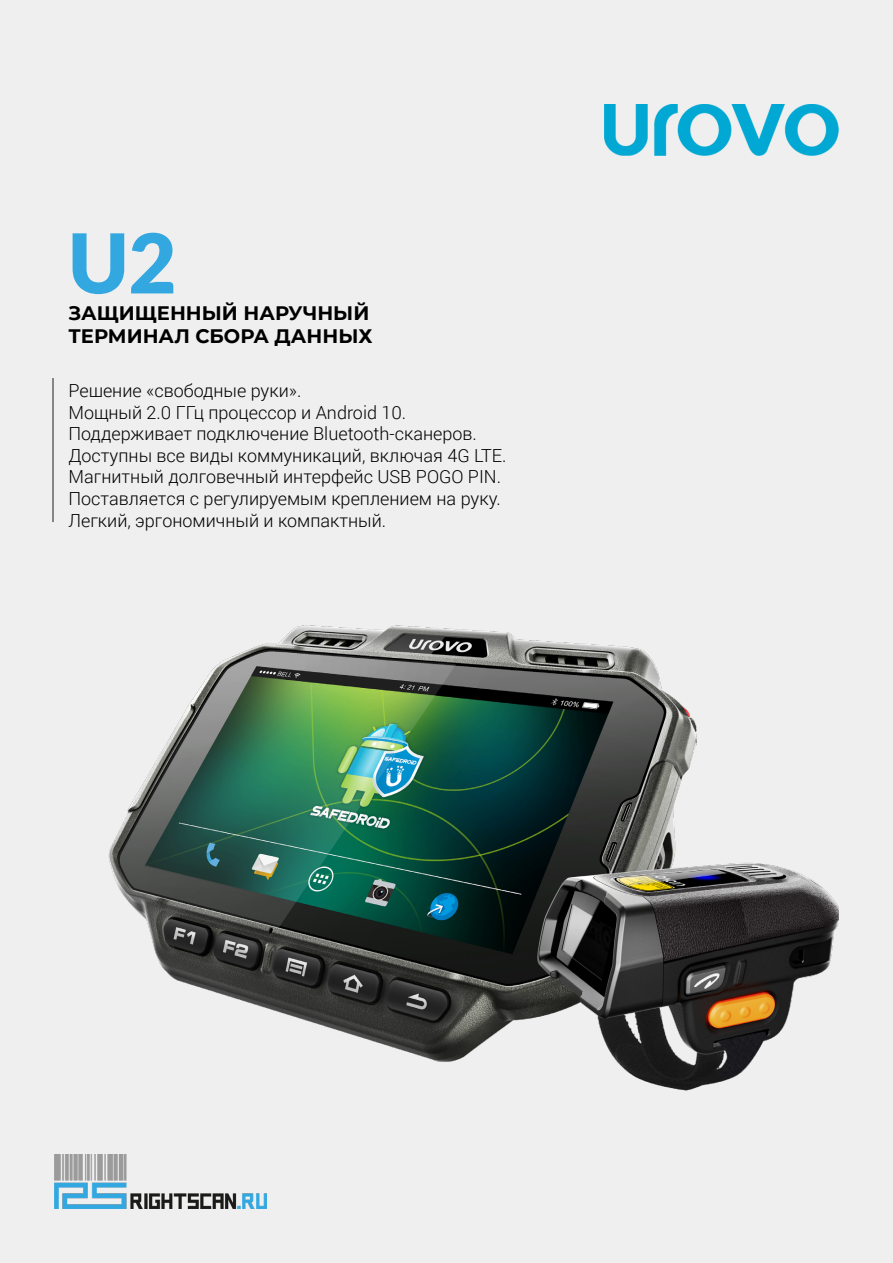
<style>
.page{position:relative;width:893px;height:1263px;background:#efefef}
.page>*{position:absolute;margin:0;border:0;box-sizing:border-box;transform-origin:0 0}
.t1{font:900 82.5px "Lato";color:#33a8e0}
.t2{font:700 19.5px/23.4px "Montserrat";color:#000}
.t3{font:300 18px/21.6px "Roboto";color:#000}
</style>
<div class="page">
<img style="left:604px;top:105px;width:235px;height:50px">
<img style="left:108px;top:625px;width:731px;height:466px">
<hr style="left:52px;top:378px;width:2px;height:144px;background:#000">
<img style="left:54px;top:1155px;width:212px;height:54px">
<h1 class="t1" style="left:68px;top:215px;width:109px">U2</h1>
<p class="t2" style="left:68px;top:300px;width:306px">ЗАЩИЩЕННЫЙ НАРУЧНЫЙ<br>ТЕРМИНАЛ СБОРА ДАННЫХ</p>
<p class="t3" style="left:68px;top:379px;width:439px">Решение «свободные руки».<br>Мощный 2.0 ГГц процессор и Android 10.<br>Поддерживает подключение Bluetooth-сканеров.<br>Доступны все виды коммуникаций, включая 4G LTE.<br>Магнитный долговечный интерфейс USB POGO PIN.<br>Поставляется с регулируемым креплением на руку.<br>Легкий, эргономичный и компактный.</p>
</div>
